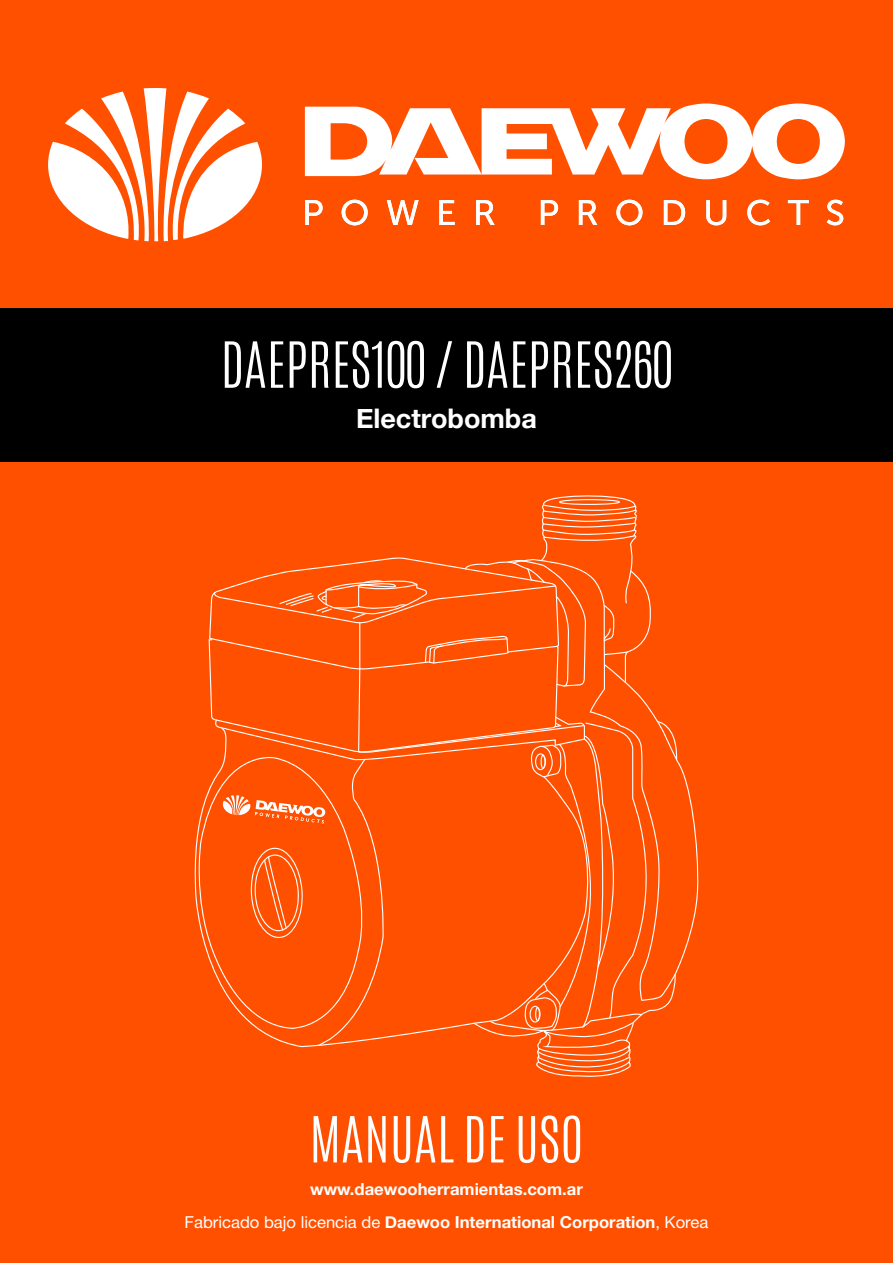
<style>
.page{position:relative;width:893px;height:1263px;background:#ff5000}
.page>*{position:absolute;margin:0;border:0;box-sizing:border-box;transform-origin:0 0}
.t1{font:300 54px "Antonio";color:#fff}
.t2{font:700 27px "Helvetica Neue";color:#fff}
.t3{font:700 16.5px "Helvetica Neue";color:#fff}
.s1{font-weight:400}
</style>
<div class="page">
<svg style="left:48px;top:88px;width:214px;height:153px"></svg>
<svg style="left:305px;top:103px;width:540px;height:76px"></svg>
<svg style="left:305px;top:200px;width:18px;height:25px"></svg>
<svg style="left:342px;top:200px;width:26px;height:25px"></svg>
<svg style="left:387px;top:200px;width:32px;height:25px"></svg>
<svg style="left:439px;top:200px;width:16px;height:25px"></svg>
<svg style="left:476px;top:200px;width:19px;height:25px"></svg>
<svg style="left:541px;top:200px;width:17px;height:25px"></svg>
<svg style="left:579px;top:200px;width:18px;height:25px"></svg>
<svg style="left:616px;top:200px;width:26px;height:25px"></svg>
<svg style="left:664px;top:200px;width:21px;height:25px"></svg>
<svg style="left:706px;top:200px;width:20px;height:25px"></svg>
<svg style="left:747px;top:200px;width:23px;height:25px"></svg>
<svg style="left:788px;top:200px;width:21px;height:25px"></svg>
<svg style="left:827px;top:200px;width:16px;height:25px"></svg>
<div style="left:0;top:308px;width:893px;height:153px;background:#000"></div>
<svg style="left:194px;top:781px;width:19px;height:188px"></svg>
<svg style="left:213px;top:495px;width:465px;height:579px"></svg>
<h1 class="t1" style="left:221px;top:326px;width:453px">DAEPRES100 / DAEPRES260</h1>
<h2 class="t2" style="left:356px;top:402px;width:182px">Electrobomba</h2>
<h1 class="t1" style="left:309px;top:1101px;width:276px">MANUAL DE USO</h1>
<p class="t3" style="left:310px;top:1179px;width:274px">www.daewooherramientas.com.ar</p>
<p class="t3" style="left:185px;top:1211px;width:525px"><span class="s1">Fabricado bajo licencia de</span> Daewoo International Corporation<span class="s1">, Korea</span></p>
</div>
